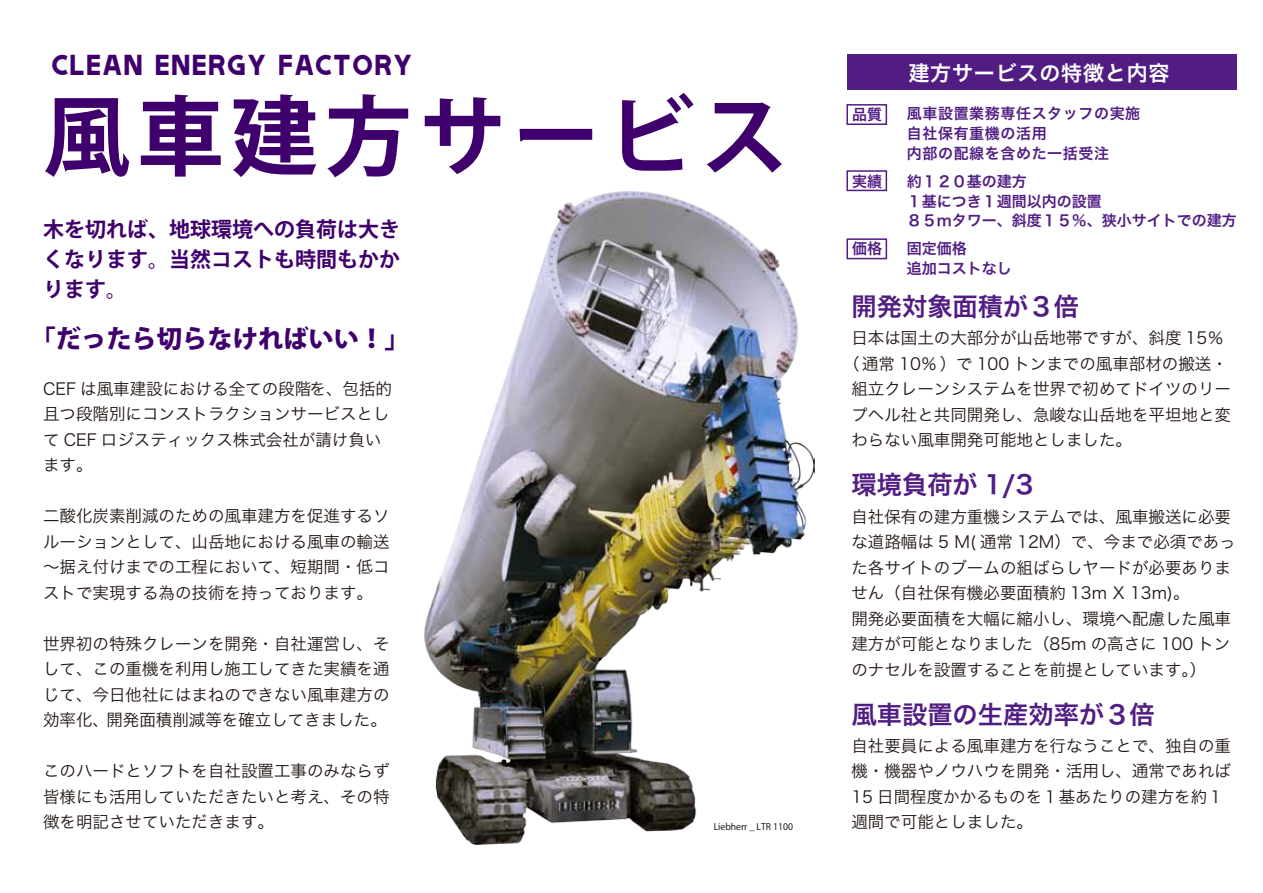
<style>
.page{position:relative;width:1263px;height:893px;background:#fff}
.page>*{position:absolute;margin:0;border:0;box-sizing:border-box;transform-origin:0 0}
.t1{font:700 87px "Koz Go Pro";letter-spacing:.08em;color:#3f006d}
.t2{font:31.65px "Tribbon A";letter-spacing:.04em;color:#3f006d}
.t3{font:25.35px "Hira Kaku Pro N W6";color:#511d83}
.t4{font:800 25.2px "Koz Go Pro";color:#3f006d}
.t5{font:700 21px/30px "Koz Go Pro";color:#3f006d;text-align:justify}
.t6{font:21px "Hira Kaku Pro N W6";letter-spacing:.04em;color:#fff}
.t7{font:16.5px/25.5px "Hira Kaku Pro N W3";color:#221714}
.t8{font:15px/19.6px "Hira Kaku Pro N W6";color:#511d83}
.t9{font:15px/19.6px "Hira Kaku Pro N W6";letter-spacing:.04em;color:#511d83}
.t10{font:9px "Koz Go Pro";color:#000}
</style>
<div class="page">
<div style="left:846px;top:104px;width:41px;height:21px;border:2px solid #511d83"></div>
<div style="left:846px;top:170px;width:41px;height:21px;border:2px solid #511d83"></div>
<div style="left:846px;top:238px;width:41px;height:21px;border:2px solid #511d83"></div>
<div style="left:847px;top:54px;width:390px;height:36px;background:#511d83"></div>
<img style="left:424px;top:191px;width:391px;height:653px">
<h2 class="t2" style="left:52px;top:55px;width:362px">CLEAN ENERGY FACTORY</h2>
<h1 class="t1" style="left:43px;top:81px;width:746px">風車建方サービス</h1>
<p class="t5" style="left:43px;top:216px;width:358px">木を切れば、地球環境への負荷は大きくなります。当然コストも時間もかかります。</p>
<h3 class="t4" style="left:30px;top:323px;width:381px">「だったら切らなければいい！」</h3>
<p class="t7" style="left:43px;top:375px;width:350px">CEF は風車建設における全ての段階を、包括的且つ段階別にコンストラクションサービスとして CEF ロジスティックス株式会社が請け負います。</p>
<p class="t7" style="left:43px;top:502px;width:348px;text-align:justify">二酸化炭素削減のための風車建方を促進するソルーションとして、山岳地における風車の輸送～据え付けまでの工程において、短期間・低コストで実現する為の技術を持っております。</p>
<p class="t7" style="left:43px;top:629px;width:348px;text-align:justify">世界初の特殊クレーンを開発・自社運営し、そして、この重機を利用し施工してきた実績を通じて、今日他社にはまねのできない風車建方の効率化、開発面積削減等を確立してきました。</p>
<p class="t7" style="left:43px;top:757px;width:348px;text-align:justify">このハードとソフトを自社設置工事のみならず皆様にも活用していただきたいと考え、その特徴を明記させていただきます。</p>
<p class="t10" style="left:714px;top:820px;width:81px">Liebherr _ LTR 1100</p>
<p class="t8" style="left:852px;top:103px;width:31px">品質</p>
<p class="t8" style="left:852px;top:171px;width:31px">実績</p>
<p class="t6" style="left:908px;top:54px;width:263px">建方サービスの特徴と内容</p>
<p class="t9" style="left:907px;top:103px;width:235px">風車設置業務専任スタッフの実施自社保有重機の活用<br>内部の配線を含めた一括受注</p>
<p class="t8" style="left:907px;top:171px;width:331px">約１２０基の建方<br>１基につき１週間以内の設置<br>８５ｍタワー、斜度１５％、狭小サイトでの建方</p>
<p class="t8" style="left:852px;top:238px;width:31px">価格</p>
<p class="t8" style="left:907px;top:238px;width:106px">固定価格<br>追加コストなし</p>
<h3 class="t3" style="left:851px;top:284px;width:229px">開発対象面積が３倍</h3>
<p class="t7" style="left:851px;top:324px;width:374px">日本は国土の大部分が山岳地帯ですが、斜度 15％</p>
<p class="t7" style="left:843px;top:350px;width:386px">（通常 10％）で 100 トンまでの風車部材の搬送・</p>
<p class="t7" style="left:851px;top:375px;width:381px">組立クレーンシステムを世界で初めてドイツのリー</p>
<p class="t7" style="left:851px;top:401px;width:381px">プヘル社と共同開発し、急峻な山岳地を平坦地と変</p>
<p class="t7" style="left:851px;top:426px;width:282px">わらない風車開発可能地としました。</p>
<h3 class="t3" style="left:851px;top:462px;width:183px">環境負荷が 1/3</h3>
<p class="t7" style="left:851px;top:502px;width:386px">自社保有の建方重機システムでは、風車搬送に必要な道路幅は 5 M( 通常 12M）で、今まで必須であった各サイトのブームの組ばらしヤードが必要ありません（自社保有機必要面積約 13m X 13m)。<br>開発必要面積を大幅に縮小し、環境へ配慮した風車建方が可能となりました（85m の高さに 100 トンのナセルを設置することを前提としています。）</p>
<h3 class="t3" style="left:851px;top:691px;width:305px">風車設置の生産効率が３倍</h3>
<p class="t7" style="left:851px;top:732px;width:381px">自社要員による風車建方を行なうことで、独自の重機・機器やノウハウを開発・活用し、通常であれば<br>15 日間程度かかるものを１基あたりの建方を約１週間で可能としました。</p>
</div>
